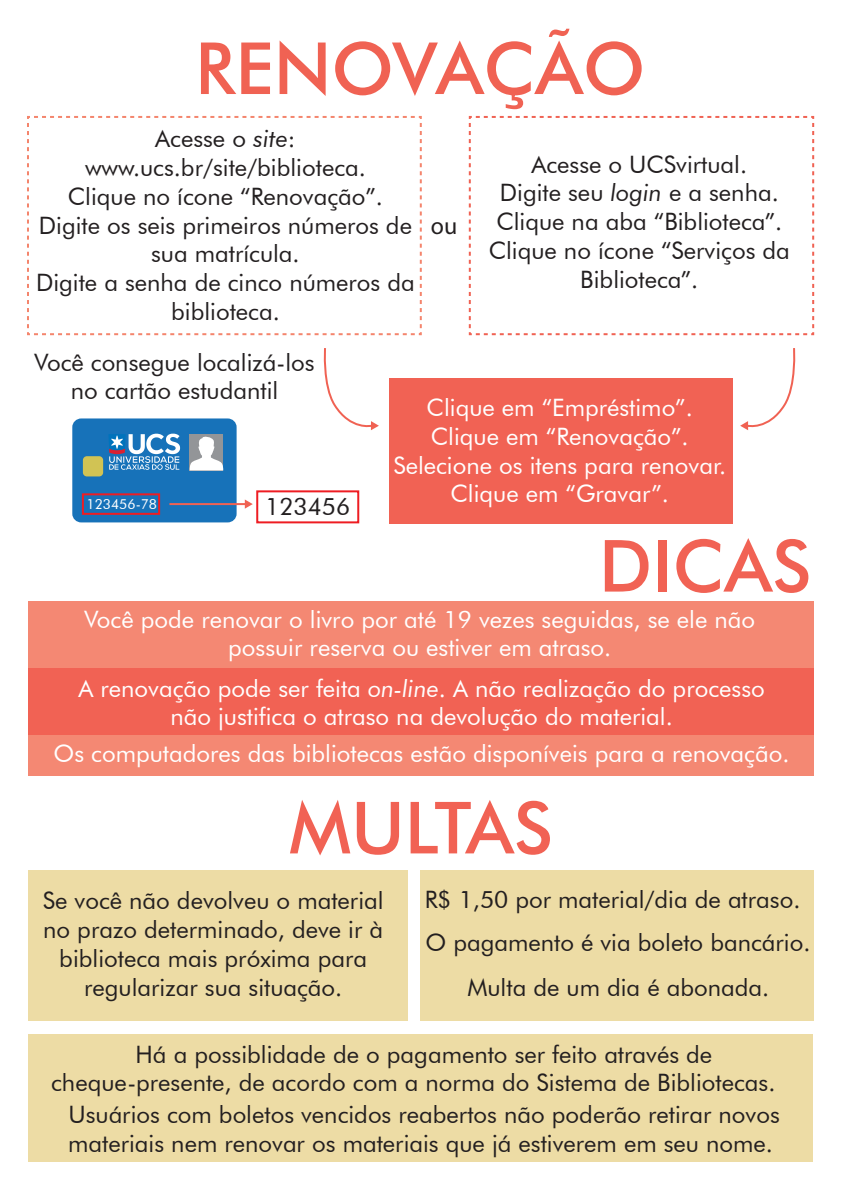
<style>
.page{position:relative;width:842px;height:1191px;background:#fff}
.page>*{position:absolute;margin:0;border:0;box-sizing:border-box;transform-origin:0 0}
.t1{font:500 72px "Futura BT";color:#f16254}
.t2{font:500 72px "Futura BT";color:#f06253}
.t3{font:24px/28.8px "Futura BT";color:#231f20;text-align:center}
.t4{font:24px/28.8px "Futura BT";color:#fff;text-align:center}
.t5{font:24px "Myriad Pro";color:#231f20}
.t6{font:13.8px "Futura BT";color:#fff}
.s1{font-style:italic}
</style>
<div class="page">
<div style="left:28px;top:732px;width:785px;height:44px;background:#f48873"></div>
<div style="left:28px;top:870px;width:380px;height:151px;background:#eddca5"></div>
<div style="left:421px;top:870px;width:393px;height:151px;background:#eddca5"></div>
<div style="left:28px;top:1034px;width:785px;height:127px;background:#eddca5"></div>
<div style="left:389px;top:378px;width:343px;height:145px;background:#f16254"></div>
<svg style="left:27px;top:116px;width:395px;height:220px"></svg>
<svg style="left:468px;top:116px;width:347px;height:220px"></svg>
<div style="left:73px;top:419px;width:163px;height:102px;background:#1772b9;border-radius:8px"></div>
<div style="left:72px;top:418px;width:165px;height:104px;border:2px solid #1772b9;border-radius:8px"></div>
<div style="left:190px;top:434px;width:33px;height:36px;background:#939598"></div>
<div style="left:256px;top:490px;width:103px;height:33px;border:2px solid #ee1d23"></div>
<div style="left:82px;top:493px;width:78px;height:22px;border:2px solid #ee1d23"></div>
<svg style="left:190px;top:436px;width:33px;height:34px"></svg>
<svg style="left:108px;top:433px;width:72px;height:37px"></svg>
<div style="left:83px;top:456px;width:20px;height:20px;background:#d1c354;border-radius:4px"></div>
<hr style="left:169px;top:503px;width:76px;height:2px;background:#f06253">
<svg style="left:245px;top:499px;width:8px;height:9px"></svg>
<svg style="left:740px;top:348px;width:56px;height:82px"></svg>
<svg style="left:323px;top:348px;width:56px;height:82px"></svg>
<div style="left:28px;top:601px;width:785px;height:67px;background:#f48873"></div>
<div style="left:28px;top:668px;width:785px;height:66px;background:#f16254"></div>
<h1 class="t2" style="left:195px;top:25px;width:452px">RENOVAÇÃO</h1>
<p class="t3" style="left:36px;top:124px;width:380px">Acesse o <span class="s1">site</span>: www.ucs.br/site/biblioteca.<br>Clique no ícone “Renovação”.<br>Digite os seis primeiros números de sua matrícula.<br>Digite a senha de cinco números da biblioteca.</p>
<p class="t3" style="left:489px;top:149px;width:303px">Acesse o UCSvirtual.<br>Digite seu <span class="s1">login</span> e a senha.<br>Clique na aba “Biblioteca”.<br>Clique no ícone “Serviços da<br>Biblioteca”.</p>
<p class="t5" style="left:431px;top:211px;width:28px">ou</p>
<p class="t3" style="left:34px;top:347px;width:282px">Você consegue localizá-los no cartão estudantil</p>
<p class="t6" style="left:87px;top:495px;width:72px">123456-78</p>
<p class="t3" style="left:265px;top:492px;width:86px">123456</p>
<p class="t4" style="left:393px;top:393px;width:334px">Clique em “Empréstimo”.<br>Clique em “Renovação”.<br>Selecione os itens para renovar.<br>Clique em “Gravar”.</p>
<h1 class="t1" style="left:599px;top:522px;width:214px">DICAS</h1>
<p class="t4" style="left:84px;top:604px;width:672px">Você pode renovar o livro por até 19 vezes seguidas, se ele não possuir reserva ou estiver em atraso.</p>
<p class="t4" style="left:78px;top:673px;width:688px">A renovação pode ser feita <span class="s1">on-line</span>. A não realização do processo não justifica o atraso na devolução do material.</p>
<p class="t4" style="left:54px;top:739px;width:737px">Os computadores das bibliotecas estão disponíveis para a renovação.</p>
<h1 class="t1" style="left:289px;top:784px;width:266px">MULTAS</h1>
<p class="t3" style="left:425px;top:885px;width:377px">R$ 1,50 por material/dia de atraso.</p>
<p class="t3" style="left:43px;top:886px;width:342px">Se você não devolveu o material no prazo determinado, deve ir à biblioteca mais próxima para regularizar sua situação.</p>
<p class="t3" style="left:425px;top:927px;width:387px">O pagamento é via boleto bancário.</p>
<p class="t3" style="left:467px;top:973px;width:303px">Multa de um dia é abonada.</p>
<p class="t3" style="left:51px;top:1039px;width:726px;text-align:left;text-indent:84px">Há a possiblidade de o pagamento ser feito através de cheque-presente, de acordo com a norma do Sistema de Bibliotecas.</p>
<p class="t3" style="left:68px;top:1099px;width:713px;text-align:left">Usuários com boletos vencidos reabertos não poderão retirar novos materiais nem renovar os materiais que já estiverem em seu nome.</p>
</div>
